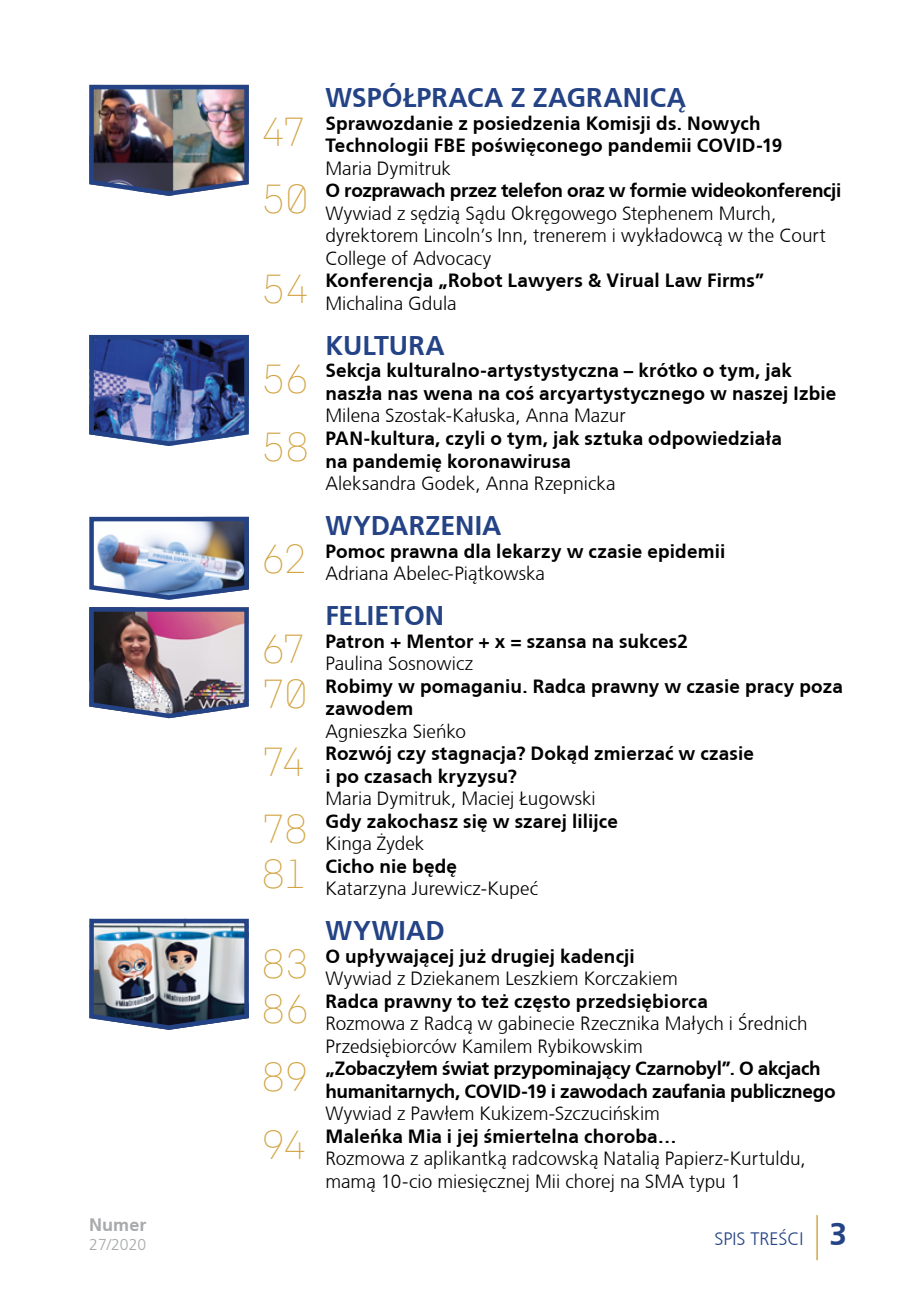
<style>
.page{position:relative;width:906px;height:1308px;background:#fff}
.page>*{position:absolute;margin:0;border:0;box-sizing:border-box;transform-origin:0 0}
.t1{font:300 45px "Frutiger CE";color:#d2a444;scale:.5 1}
.t2{font:700 27px "Frutiger CE";letter-spacing:.005em;color:#244386}
.t3{font:700 19.12px/22.5px "Frutiger CE";letter-spacing:.005em;color:#000}
.t4{font:300 19.12px "Frutiger CE";color:#000}
.t5{font:700 19.12px "Frutiger CE";letter-spacing:-.02em;color:#000}
.t6{font:700 19.12px "Frutiger CE";letter-spacing:-.015em;color:#000}
.t7{font:300 18px "Frutiger CE";color:#244386}
.t8{font:700 18px "Frutiger CE";color:#a7a9ac}
.t9{font:300 15.75px "Frutiger CE";color:#a7a9ac}
.s1{font-family:"Brutal Type";font-weight:200;font-size:40.5px;color:#d2a444}
.s2{font-weight:300}
.s3{font-weight:700;font-size:31.5px;color:#244386}
</style>
<div class="page">
<img style="left:89px;top:84px;width:160px;height:112px">
<svg style="left:89px;top:334px;width:160px;height:112px;background:#4b6099"></svg>
<img style="left:89px;top:516px;width:160px;height:203px">
<img style="left:89px;top:918px;width:160px;height:112px">
<h2 class="t2" style="left:325px;top:82px;width:362px">WSPÓŁPRACA Z ZAGRANICĄ</h2>
<p class="t3" style="left:325px;top:112px;width:458px;text-indent:-64px"><span class="s1">47</span> Sprawozdanie z posiedzenia Komisji ds. Nowych<br>Technologii FBE poświęconego pandemii COVID-19</p>
<p class="t4" style="left:325px;top:157px;width:127px">Maria Dymitruk</p>
<p class="t5" style="left:261px;top:179px;width:581px"><span class="s1">50</span> O rozprawach przez telefon oraz w formie wideokonferencji</p>
<p class="t4" style="left:325px;top:202px;width:452px">Wywiad z sędzią Sądu Okręgowego Stephenem Murch,</p>
<p class="t4" style="left:325px;top:225px;width:502px">dyrektorem Lincoln’s Inn, trenerem i wykładowcą w the Court</p>
<p class="t4" style="left:325px;top:247px;width:167px">College of Advocacy</p>
<p class="t3" style="left:261px;top:269px;width:504px"><span class="s1">54</span> Konferencja „Robot Lawyers &amp; Virual Law Firms”</p>
<p class="t4" style="left:325px;top:292px;width:133px">Michalina Gdula</p>
<h2 class="t2" style="left:325px;top:329px;width:121px">KULTURA</h2>
<p class="t3" style="left:325px;top:359px;width:512px;text-indent:-64px"><span class="s1">56</span> Sekcja kulturalno-artystystyczna – krótko o tym, jak naszła nas wena na coś arcyartystycznego w naszej Izbie</p>
<p class="t4" style="left:325px;top:405px;width:302px">Milena Szostak-Kałuska, Anna Mazur</p>
<p class="t3" style="left:261px;top:427px;width:522px"><span class="s1">58</span> PAN-kultura, czyli o tym, jak sztuka odpowiedziała</p>
<p class="t3" style="left:325px;top:449px;width:247px">na pandemię koronawirusa</p>
<p class="t4" style="left:325px;top:472px;width:292px">Aleksandra Godek, Anna Rzepnicka</p>
<h2 class="t2" style="left:325px;top:509px;width:178px">WYDARZENIA</h2>
<p class="t3" style="left:325px;top:539px;width:401px;text-indent:-64px"><span class="s1">62</span> Pomoc prawna dla lekarzy w czasie epidemii<br><span class="s2">Adriana Abelec-Piątkowska</span></p>
<h2 class="t2" style="left:325px;top:599px;width:120px">FELIETON</h2>
<p class="t3" style="left:261px;top:629px;width:428px"><span class="s1">67</span> Patron + Mentor + x = szansa na sukces2</p>
<p class="t4" style="left:325px;top:652px;width:149px">Paulina Sosnowicz</p>
<p class="t3" style="left:261px;top:674px;width:583px"><span class="s1">70</span> Robimy w pomaganiu. Radca prawny w czasie pracy poza</p>
<p class="t3" style="left:325px;top:697px;width:89px">zawodem</p>
<p class="t4" style="left:325px;top:720px;width:142px">Agnieszka Sieńko</p>
<p class="t3" style="left:261px;top:742px;width:494px"><span class="s1">74</span> Rozwój czy stagnacja? Dokąd zmierzać w czasie</p>
<p class="t3" style="left:325px;top:764px;width:193px">i po czasach kryzysu?</p>
<p class="t4" style="left:325px;top:787px;width:272px">Maria Dymitruk, Maciej Ługowski</p>
<p class="t3" style="left:261px;top:809px;width:358px"><span class="s1">78</span> Gdy zakochasz się w szarej lilijce</p>
<p class="t4" style="left:325px;top:832px;width:100px">Kinga Żydek</p>
<p class="t3" style="left:261px;top:854px;width:197px"><span class="s1">81</span> Cicho nie będę</p>
<p class="t4" style="left:325px;top:877px;width:214px">Katarzyna Jurewicz-Kupeć</p>
<h2 class="t2" style="left:325px;top:914px;width:121px">WYWIAD</h2>
<p class="t3" style="left:261px;top:944px;width:375px"><span class="s1">83</span> O upływającej już drugiej kadencji</p>
<p class="t4" style="left:325px;top:967px;width:354px">Wywiad z Dziekanem Leszkiem Korczakiem</p>
<p class="t3" style="left:261px;top:989px;width:448px"><span class="s1">86</span> Radca prawny to też często przedsiębiorca</p>
<p class="t4" style="left:325px;top:1012px;width:484px">Rozmowa z Radcą w gabinecie Rzecznika Małych i Średnich</p>
<p class="t4" style="left:325px;top:1035px;width:319px">Przedsiębiorców Kamilem Rybikowskim</p>
<p class="t6" style="left:261px;top:1057px;width:560px"><span class="s1">89</span> „Zobaczyłem świat przypominający Czarnobyl”. O akcjach</p>
<p class="t5" style="left:325px;top:1079px;width:512px">humanitarnych, COVID-19 i zawodach zaufania publicznego</p>
<p class="t4" style="left:325px;top:1102px;width:336px">Wywiad z Pawłem Kukizem-Szczucińskim</p>
<p class="t3" style="left:261px;top:1124px;width:417px"><span class="s1">94</span> Maleńka Mia i jej śmiertelna choroba…</p>
<p class="t4" style="left:325px;top:1147px;width:482px">Rozmowa z aplikantką radcowską Natalią Papierz-Kurtuldu,</p>
<p class="t4" style="left:325px;top:1170px;width:417px">mamą 10-cio miesięcznej Mii chorej na SMA typu 1</p>
<p class="t8" style="left:89px;top:1214px;width:59px">Numer</p>
<p class="t9" style="left:89px;top:1235px;width:58px">27/2020</p>
<p class="t7" style="left:714px;top:1228px;width:91px">SPIS TREŚCI</p>
<h1 class="t1" style="left:815px;top:1208px;width:66px">| <span class="s3">3</span></h1>
</div>
